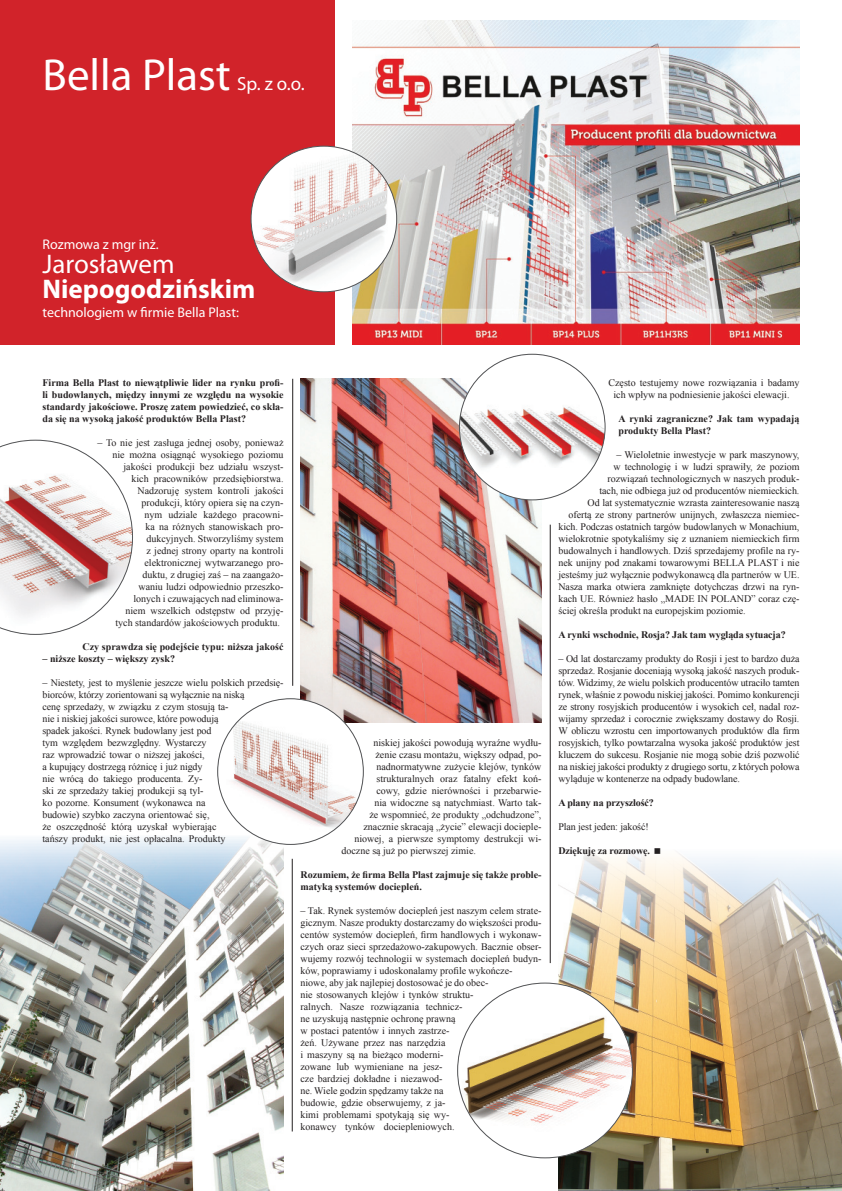
<style>
.page{position:relative;width:842px;height:1191px;background:#fff}
.page>*{position:absolute;margin:0;border:0;box-sizing:border-box;transform-origin:0 0}
.t1{font:45px "Myriad Pro";color:#fff}
.t2{font:700 27px "Myriad Pro";color:#fff}
.t3{font:27px "Myriad Pro";color:#fff}
.t4{font:19px "Myriad Pro";color:#fff}
.t5{font:14px "Myriad Pro";color:#fff}
.t6{font:10px/12px "Times New Roman";color:#231f20}
.t7{font:700 10px/12px "Times New Roman";color:#231f20}
</style>
<div class="page">
<img style="left:0;top:835px;width:283px;height:356px">
<div style="left:0;top:0;width:334px;height:345px;background:#d1232a"></div>
<img style="left:558px;top:853px;width:284px;height:338px">
<img style="left:300px;top:379px;width:241px;height:343px">
<img style="left:352px;top:20px;width:447px;height:325px">
<img style="left:218px;top:698px;width:145px;height:146px;border-radius:73px">
<img style="left:458px;top:983px;width:174px;height:174px;border-radius:87px">
<svg style="left:0;top:440px;width:133px;height:194px"></svg>
<img style="left:459px;top:354px;width:146px;height:146px;border-radius:73px">
<img style="left:251px;top:146px;width:146px;height:146px;border-radius:73px">
<hr style="left:292px;top:379px;width:1px;height:307px;background:#231f20">
<hr style="left:292px;top:858px;width:1px;height:273px;background:#231f20">
<hr style="left:550px;top:524px;width:1px;height:439px;background:#231f20">
<h1 class="t1" style="left:43px;top:47px;width:190px">Bella Plast</h1>
<h3 class="t4" style="left:237px;top:71px;width:69px">Sp. z o.o.</h3>
<h3 class="t5" style="left:43px;top:235px;width:118px">Rozmowa z mgr inż.</h3>
<h2 class="t3" style="left:43px;top:248px;width:134px">Jarosławem</h2>
<h2 class="t2" style="left:43px;top:271px;width:214px">Niepogodzińskim</h2>
<h3 class="t5" style="left:43px;top:304px;width:198px">technologiem w firmie Bella Plast:</h3>
<p class="t7" style="left:43px;top:376px;width:242px;text-align:justify">Firma Bella Plast to niewątpliwie lider na rynku profi&shy;li budowlanych, między innymi ze względu na wysokie standardy jakościowe. Proszę zatem powiedzieć, co skła&shy;da się na wysoką jakość produktów Bella Plast?</p>
<p class="t6" style="left:98px;top:436px;width:187px">– To nie jest zasługa jednej osoby, ponieważ</p>
<p class="t6" style="left:113px;top:448px;width:172px">nie można osiągnąć wysokiego poziomu</p>
<p class="t6" style="left:124px;top:460px;width:161px">jakości produkcji bez udziału wszyst-</p>
<p class="t6" style="left:132px;top:472px;width:153px">kich pracowników przedsiębiorstwa.</p>
<p class="t6" style="left:138px;top:484px;width:147px">Nadzoruję system kontroli jakości</p>
<p class="t6" style="left:142px;top:496px;width:143px">produkcji, który opiera się na czyn-</p>
<p class="t6" style="left:145px;top:508px;width:140px">nym udziale każdego pracowni-</p>
<p class="t6" style="left:146px;top:520px;width:139px">ka na różnych stanowiskach pro-</p>
<p class="t6" style="left:147px;top:532px;width:138px">dukcyjnych. Stworzyliśmy system</p>
<p class="t6" style="left:147px;top:544px;width:138px">z jednej strony oparty na kontroli</p>
<p class="t6" style="left:145px;top:556px;width:140px">elektronicznej wytwarzanego pro-</p>
<p class="t6" style="left:143px;top:568px;width:142px">duktu, z drugiej zaś – na zaangażo-</p>
<p class="t6" style="left:139px;top:580px;width:146px">waniu ludzi odpowiednio przeszko-</p>
<p class="t6" style="left:134px;top:592px;width:151px">lonych i czuwających nad eliminowa-</p>
<p class="t6" style="left:126px;top:604px;width:159px">niem wszelkich odstępstw od przyję-</p>
<p class="t6" style="left:116px;top:616px;width:166px">tych standardów jakościowych produktu.</p>
<p class="t7" style="left:83px;top:640px;width:202px">Czy sprawdza się podejście typu: niższa jakość</p>
<p class="t7" style="left:43px;top:652px;width:134px">– niższe koszty – większy zysk?</p>
<p class="t6" style="left:43px;top:676px;width:242px">– Niestety, jest to myślenie jeszcze wielu polskich przedsię&shy;biorców, którzy zorientowani są wyłącznie na niską<br>cenę sprzedaży, w związku z czym stosują ta-<br>nie i niskiej jakości surowce, które powodują<br>spadek jakości. Rynek budowlany jest pod<br>tym względem bezwzględny. Wystarczy<br>raz wprowadzić towar o niższej jakości,<br>a kupujący dostrzegą różnicę i już nigdy<br>nie wrócą do takiego producenta. Zy-<br>ski ze sprzedaży takiej produkcji są tyl-<br>ko pozorne. Konsument (wykonawca na<br>budowie) szybko zaczyna orientować się,<br>że oszczędność którą uzyskał wybierając<br>tańszy produkt, nie jest opłacalna. Produkty</p>
<p class="t6" style="left:373px;top:736px;width:169px">niskiej jakości powodują wyraźne wydłu-</p>
<p class="t6" style="left:375px;top:748px;width:167px">żenie czasu montażu, większy odpad, po-</p>
<p class="t6" style="left:376px;top:760px;width:166px">nadnormatywne zużycie klejów, tynków</p>
<p class="t6" style="left:376px;top:772px;width:166px">strukturalnych oraz fatalny efekt koń-</p>
<p class="t6" style="left:376px;top:784px;width:166px">cowy, gdzie nierówności i przebarwie-</p>
<p class="t6" style="left:374px;top:796px;width:168px">nia widoczne są natychmiast. Warto tak-</p>
<p class="t6" style="left:369px;top:808px;width:173px">że wspomnieć, że produkty „odchudzone”,</p>
<p class="t6" style="left:363px;top:820px;width:179px">znacznie skracają „życie” elewacji docieple-</p>
<p class="t6" style="left:354px;top:832px;width:188px">niowej, a pierwsze symptomy destrukcji wi-</p>
<p class="t6" style="left:341px;top:844px;width:136px">doczne są już po pierwszej zimie.</p>
<p class="t7" style="left:300px;top:868px;width:242px">Rozumiem, że firma Bella Plast zajmuje się także proble&shy;matyką systemów dociepleń.</p>
<p class="t6" style="left:300px;top:904px;width:242px">– Tak. Rynek systemów dociepleń jest naszym celem strate&shy;gicznym. Nasze produkty dostarczamy do większości produ&shy;centów systemów dociepleń, firm handlowych i wykonaw&shy;czych oraz sieci sprzedażowo-zakupowych. Bacznie obser&shy;wujemy rozwój technologii w systemach dociepleń budyn&shy;ków, poprawiamy i udoskonalamy profile wykończe&shy;niowe, aby jak najlepiej dostosować je do obec-<br>nie stosowanych klejów i tynków struktu-<br>ralnych. Nasze rozwiązania technicz-<br>ne uzyskują następnie ochronę prawną<br>w postaci patentów i innych zastrze-<br>żeń. Używane przez nas narzędzia<br>i maszyny są na bieżąco moderni-<br>zowane lub wymieniane na jesz-<br>cze bardziej dokładne i niezawod-<br>ne. Wiele godzin spędzamy także na<br>budowie, gdzie obserwujemy, z ja-<br>kimi problemami spotykają się wy-<br>konawcy tynków dociepleniowych.</p>
<p class="t6" style="left:608px;top:376px;width:192px;text-align:center">Często testujemy nowe rozwiązania i badamy ich wpływ na podniesienie jakości elewacji.</p>
<p class="t7" style="left:618px;top:412px;width:182px">A rynki zagraniczne? Jak tam wypadają produkty Bella Plast?</p>
<p class="t6" style="left:616px;top:448px;width:184px">– Wieloletnie inwestycje w park maszynowy,</p>
<p class="t6" style="left:613px;top:460px;width:187px">w technologię i w ludzi sprawiły, że poziom</p>
<p class="t6" style="left:607px;top:472px;width:193px">rozwiązań technologicznych w naszych produk-</p>
<p class="t6" style="left:599px;top:484px;width:201px">tach, nie odbiega już od producentów niemieckich.</p>
<p class="t6" style="left:587px;top:496px;width:213px">Od lat systematycznie wzrasta zainteresowanie naszą</p>
<p class="t6" style="left:568px;top:508px;width:232px">ofertą ze strony partnerów unijnych, zwłaszcza niemiec-</p>
<p class="t6" style="left:558px;top:520px;width:242px">kich. Podczas ostatnich targów budowlanych w Monachium,</p>
<p class="t6" style="left:558px;top:532px;width:242px">wielokrotnie spotykaliśmy się z uznaniem niemieckich firm</p>
<p class="t6" style="left:558px;top:544px;width:242px">budowalnych i handlowych. Dziś sprzedajemy profile na ry-</p>
<p class="t6" style="left:558px;top:556px;width:242px">nek unijny pod znakami towarowymi BELLA PLAST i nie</p>
<p class="t6" style="left:558px;top:568px;width:242px">jesteśmy już wyłącznie podwykonawcą dla partnerów w UE.</p>
<p class="t6" style="left:558px;top:580px;width:242px">Nasza marka otwiera zamknięte dotychczas drzwi na ryn-</p>
<p class="t6" style="left:558px;top:592px;width:242px">kach UE. Również hasło „MADE IN POLAND” coraz czę-</p>
<p class="t6" style="left:558px;top:604px;width:189px">ściej określa produkt na europejskim poziomie.</p>
<p class="t7" style="left:558px;top:628px;width:229px">A rynki wschodnie, Rosja? Jak tam wygląda sytuacja?</p>
<p class="t6" style="left:558px;top:652px;width:242px;text-align:justify">– Od lat dostarczamy produkty do Rosji i jest to bardzo duża sprzedaż. Rosjanie doceniają wysoką jakość naszych produk&shy;tów. Widzimy, że wielu polskich producentów utraciło tamten rynek, właśnie z powodu niskiej jakości. Pomimo konkurencji ze strony rosyjskich producentów i wysokich ceł, nadal roz&shy;wijamy sprzedaż i corocznie zwiększamy dostawy do Rosji.<br>W obliczu wzrostu cen importowanych produktów dla firm rosyjskich, tylko powtarzalna wysoka jakość produktów jest kluczem do sukcesu. Rosjanie nie mogą sobie dziś pozwolić na niskiej jakości produkty z drugiego sortu, z których połowa wyląduje w kontenerze na odpady budowlane.</p>
<p class="t7" style="left:558px;top:796px;width:97px">A plany na przyszłość?</p>
<p class="t6" style="left:558px;top:820px;width:92px">Plan jest jeden: jakość!</p>
<p class="t7" style="left:558px;top:844px;width:93px">Dziękuję za rozmowę.</p>
</div>
